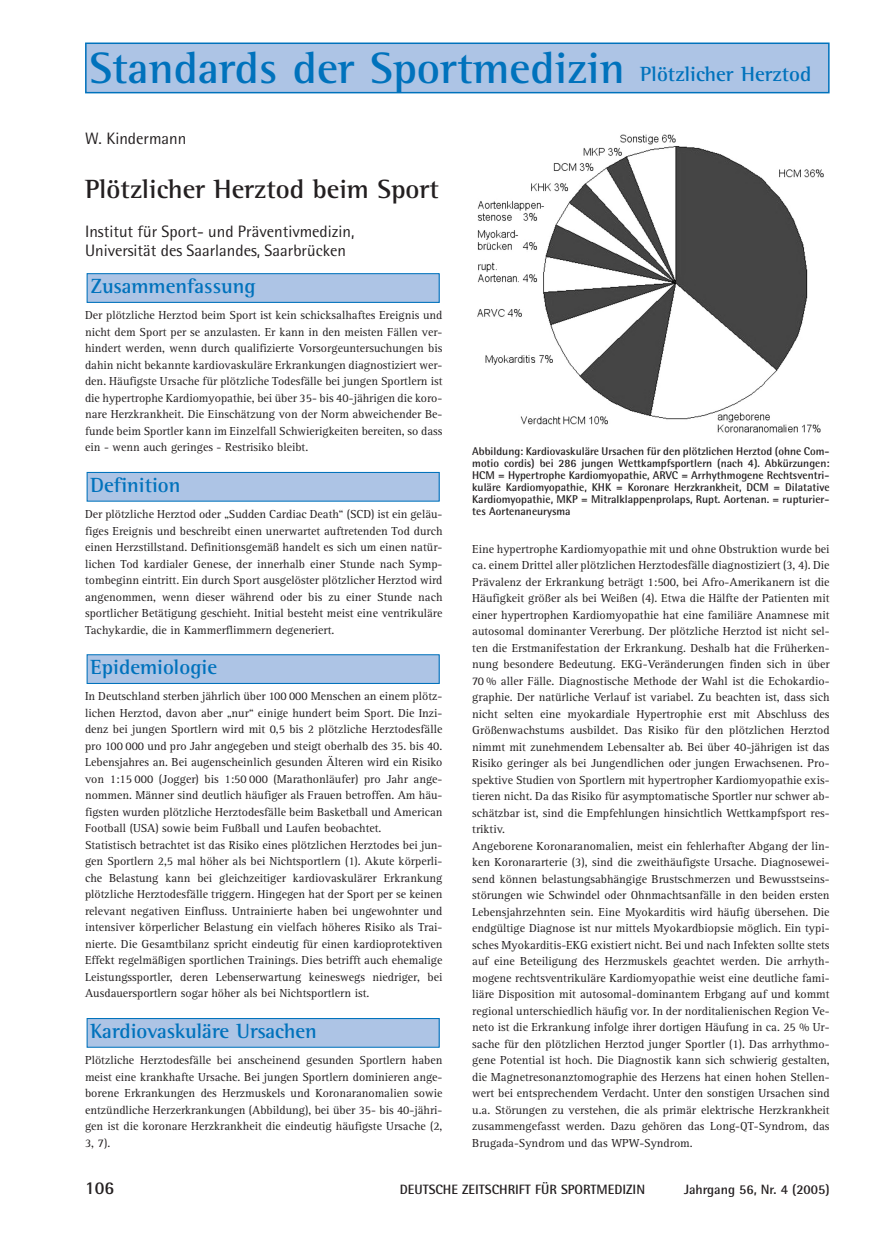
<style>
.page{position:relative;width:872px;height:1233px;background:#fff}
.page>*{position:absolute;margin:0;border:0;box-sizing:border-box;transform-origin:0 0}
.t1{font:700 45px "Rotis Semi Serif";color:#0072bc}
.t2{font:700 27px "Rotis Semi Serif";color:#231f20}
.t3{font:700 21px "Rotis Semi Serif";color:#0072bc}
.t4{font:700 18px "Rotis Semi Sans";color:#231f20}
.t5{font:16.5px/19.5px "Rotis Semi Sans";color:#231f20}
.t6{font:700 13.5px "Rotis Semi Sans";color:#231f20}
.t7{font:12px/16.5px "Rotis Serif";color:#231f20;text-align:justify}
.t8{font:700 11.25px/12px "Rotis Semi Sans";color:#231f20;text-align:justify}
.s1{font-size:21px}
</style>
<div class="page">
<div style="left:86px;top:43px;width:742px;height:50px;background:#adc4e5"></div>
<div style="left:85px;top:43px;width:744px;height:50px;border:2px solid #0072bc"></div>
<div style="left:87px;top:1019px;width:352px;height:28px;background:#adc4e5"></div>
<div style="left:87px;top:1018px;width:352px;height:30px;border:1px solid #0072bc"></div>
<div style="left:87px;top:655px;width:352px;height:28px;background:#adc4e5"></div>
<div style="left:87px;top:654px;width:352px;height:30px;border:1px solid #0072bc"></div>
<div style="left:87px;top:472px;width:352px;height:29px;background:#adc4e5"></div>
<div style="left:87px;top:472px;width:352px;height:30px;border:1px solid #0072bc"></div>
<div style="left:87px;top:274px;width:352px;height:28px;background:#adc4e5"></div>
<div style="left:87px;top:273px;width:352px;height:30px;border:1px solid #0072bc"></div>
<img style="left:477px;top:134px;width:347px;height:299px">
<h1 class="t1" style="left:90px;top:52px;width:723px">Standards der Sportmedizin <span class="s1">Plötzlicher Herztod</span></h1>
<h3 class="t5" style="left:85px;top:130px;width:103px">W. Kindermann</h3>
<h2 class="t2" style="left:85px;top:179px;width:355px">Plötzlicher Herztod beim Sport</h2>
<h3 class="t5" style="left:85px;top:223px;width:271px">Institut für Sport- und Präventivmedizin,<br>Universität des Saarlandes, Saarbrücken</h3>
<h3 class="t3" style="left:91px;top:279px;width:167px">Zusammenfassung</h3>
<p class="t7" style="left:85px;top:308px;width:359px">Der plötzliche Herztod beim Sport ist kein schicksalhaftes Ereignis und nicht dem Sport per se anzulasten. Er kann in den meisten Fällen ver&shy;hindert werden, wenn durch qualifizierte Vorsorgeuntersuchungen bis dahin nicht bekannte kardiovaskuläre Erkrankungen diagnostiziert wer&shy;den. Häufigste Ursache für plötzliche Todesfälle bei jungen Sportlern ist die hypertrophe Kardiomyopathie, bei über 35- bis 40-jährigen die koro&shy;nare Herzkrankheit. Die Einschätzung von der Norm abweichender Be&shy;funde beim Sportler kann im Einzelfall Schwierigkeiten bereiten, so dass ein - wenn auch geringes - Restrisiko bleibt.</p>
<h3 class="t3" style="left:91px;top:477px;width:91px">Definition</h3>
<p class="t7" style="left:85px;top:507px;width:359px">Der plötzliche Herztod oder „Sudden Cardiac Death“ (SCD) ist ein geläu&shy;figes Ereignis und beschreibt einen unerwartet auftretenden Tod durch einen Herzstillstand. Definitionsgemäß handelt es sich um einen natür&shy;lichen Tod kardialer Genese, der innerhalb einer Stunde nach Symp&shy;tombeginn eintritt. Ein durch Sport ausgelöster plötzlicher Herztod wird angenommen, wenn dieser während oder bis zu einer Stunde nach sportlicher Betätigung geschieht. Initial besteht meist eine ventrikuläre Tachykardie, die in Kammerflimmern degeneriert.</p>
<h3 class="t3" style="left:91px;top:660px;width:128px">Epidemiologie</h3>
<p class="t7" style="left:85px;top:689px;width:359px;text-align:left">In Deutschland sterben jährlich über 100 000 Menschen an einem plötz&shy;lichen Herztod, davon aber „nur“ einige hundert beim Sport. Die Inzi&shy;denz bei jungen Sportlern wird mit 0,5 bis 2 plötzliche Herztodesfälle pro 100 000 und pro Jahr angegeben und steigt oberhalb des 35. bis 40.<br>Lebensjahres an. Bei augenscheinlich gesunden Älteren wird ein Risiko von 1:15 000 (Jogger) bis 1:50 000 (Marathonläufer) pro Jahr ange&shy;nommen. Männer sind deutlich häufiger als Frauen betroffen. Am häu&shy;figsten wurden plötzliche Herztodesfälle beim Basketball und American Football (USA) sowie beim Fußball und Laufen beobachtet.<br>Statistisch betrachtet ist das Risiko eines plötzlichen Herztodes bei jun&shy;gen Sportlern 2,5 mal höher als bei Nichtsportlern (1). Akute körperli&shy;che Belastung kann bei gleichzeitiger kardiovaskulärer Erkrankung plötzliche Herztodesfälle triggern. Hingegen hat der Sport per se keinen relevant negativen Einfluss. Untrainierte haben bei ungewohnter und intensiver körperlicher Belastung ein vielfach höheres Risiko als Trai&shy;nierte. Die Gesamtbilanz spricht eindeutig für einen kardioprotektiven Effekt regelmäßigen sportlichen Trainings. Dies betrifft auch ehemalige Leistungssportler, deren Lebenserwartung keineswegs niedriger, bei Ausdauersportlern sogar höher als bei Nichtsportlern ist.</p>
<h3 class="t3" style="left:91px;top:1023px;width:228px">Kardiovaskuläre Ursachen</h3>
<p class="t7" style="left:85px;top:1053px;width:359px">Plötzliche Herztodesfälle bei anscheinend gesunden Sportlern haben meist eine krankhafte Ursache. Bei jungen Sportlern dominieren ange&shy;borene Erkrankungen des Herzmuskels und Koronaranomalien sowie entzündliche Herzerkrankungen (Abbildung), bei über 35- bis 40-jähri&shy;gen ist die koronare Herzkrankheit die eindeutig häufigste Ursache (2, 3, 7).</p>
<p class="t8" style="left:472px;top:446px;width:359px">Abbildung: Kardiovaskuläre Ursachen für den plötzlichen Herztod (ohne Com&shy;motio cordis) bei 286 jungen Wettkampfsportlern (nach 4). Abkürzungen:<br>HCM = Hypertrophe Kardiomyopathie, ARVC = Arrhythmogene Rechtsventri&shy;kuläre Kardiomyopathie, KHK = Koronare Herzkrankheit, DCM = Dilatative Kardiomyopathie, MKP = Mitralklappenprolaps, Rupt. Aortenan. = rupturier&shy;tes Aortenaneurysma</p>
<p class="t7" style="left:472px;top:541px;width:359px;text-align:left">Eine hypertrophe Kardiomyopathie mit und ohne Obstruktion wurde bei ca. einem Drittel aller plötzlichen Herztodesfälle diagnostiziert (3, 4). Die Prävalenz der Erkrankung beträgt 1:500, bei Afro-Amerikanern ist die Häufigkeit größer als bei Weißen (4). Etwa die Hälfte der Patienten mit einer hypertrophen Kardiomyopathie hat eine familiäre Anamnese mit autosomal dominanter Vererbung. Der plötzliche Herztod ist nicht sel&shy;ten die Erstmanifestation der Erkrankung. Deshalb hat die Früherken&shy;nung besondere Bedeutung. EKG-Veränderungen finden sich in über 70 % aller Fälle. Diagnostische Methode der Wahl ist die Echokardio&shy;graphie. Der natürliche Verlauf ist variabel. Zu beachten ist, dass sich nicht selten eine myokardiale Hypertrophie erst mit Abschluss des Größenwachstums ausbildet. Das Risiko für den plötzlichen Herztod nimmt mit zunehmendem Lebensalter ab. Bei über 40-jährigen ist das Risiko geringer als bei Jungendlichen oder jungen Erwachsenen. Pro&shy;spektive Studien von Sportlern mit hypertropher Kardiomyopathie exis&shy;tieren nicht. Da das Risiko für asymptomatische Sportler nur schwer ab&shy;schätzbar ist, sind die Empfehlungen hinsichtlich Wettkampfsport res&shy;triktiv.<br>Angeborene Koronaranomalien, meist ein fehlerhafter Abgang der lin&shy;ken Koronararterie (3), sind die zweithäufigste Ursache. Diagnosewei&shy;send können belastungsabhängige Brustschmerzen und Bewusstseins&shy;störungen wie Schwindel oder Ohnmachtsanfälle in den beiden ersten Lebensjahrzehnten sein. Eine Myokarditis wird häufig übersehen. Die endgültige Diagnose ist nur mittels Myokardbiopsie möglich. Ein typi&shy;sches Myokarditis-EKG existiert nicht. Bei und nach Infekten sollte stets auf eine Beteiligung des Herzmuskels geachtet werden. Die arrhyth&shy;mogene rechtsventrikuläre Kardiomyopathie weist eine deutliche fami&shy;liäre Disposition mit autosomal-dominantem Erbgang auf und kommt regional unterschiedlich häufig vor. In der norditalienischen Region Ve&shy;neto ist die Erkrankung infolge ihrer dortigen Häufung in ca. 25 % Ur&shy;sache für den plötzlichen Herztod junger Sportler (1). Das arrhythmo&shy;gene Potential ist hoch. Die Diagnostik kann sich schwierig gestalten, die Magnetresonanztomographie des Herzens hat einen hohen Stellen&shy;wert bei entsprechendem Verdacht. Unter den sonstigen Ursachen sind u.a. Störungen zu verstehen, die als primär elektrische Herzkrankheit zusammengefasst werden. Dazu gehören das Long-QT-Syndrom, das Brugada-Syndrom und das WPW-Syndrom.</p>
<h3 class="t4" style="left:85px;top:1182px;width:30px">106</h3>
<p class="t6" style="left:400px;top:1185px;width:247px">DEUTSCHE ZEITSCHRIFT FÜR SPORTMEDIZIN</p>
<p class="t6" style="left:684px;top:1185px;width:147px">Jahrgang 56, Nr. 4 (2005)</p>
</div>
